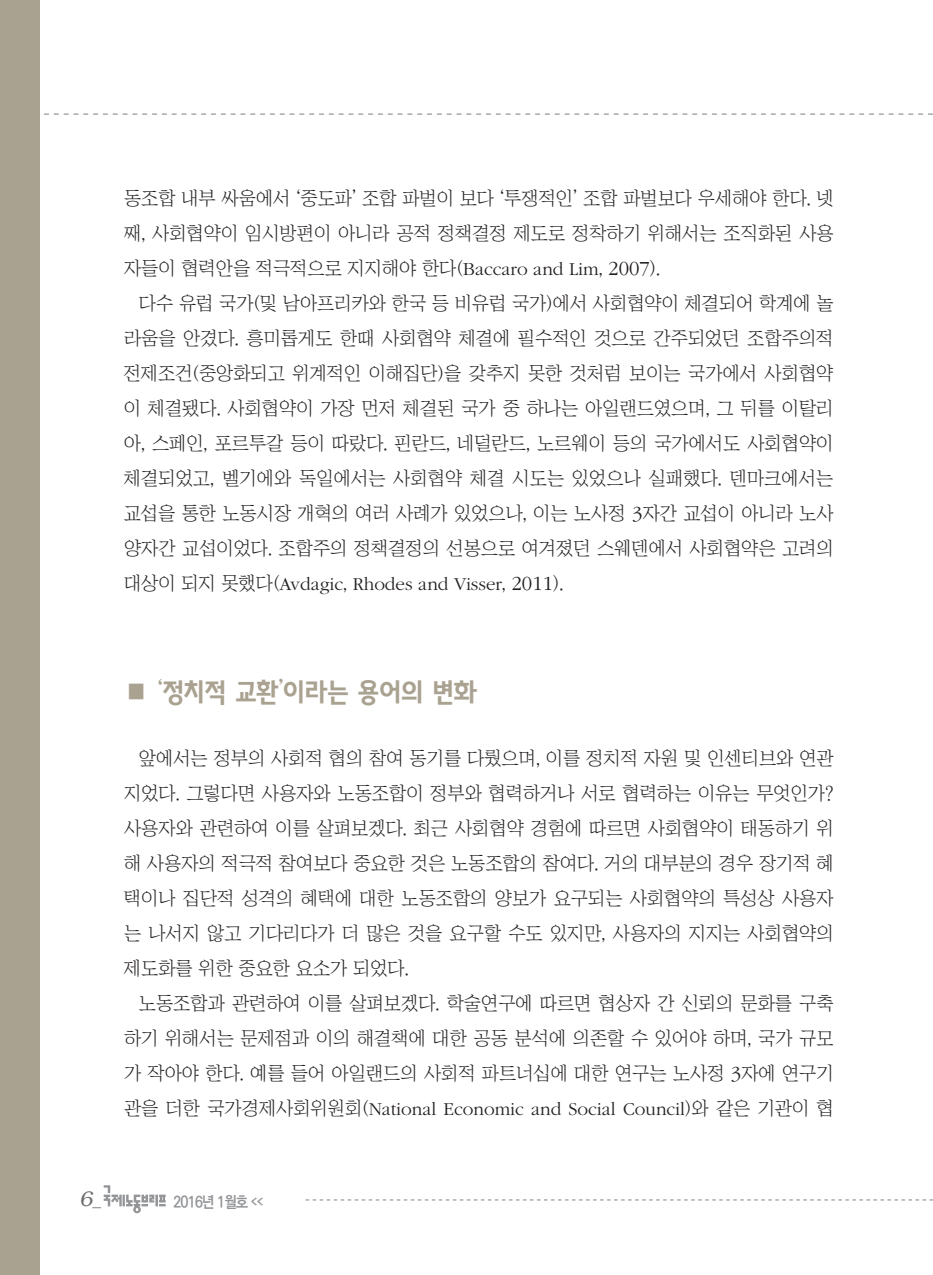
<style>
.page{position:relative;width:933px;height:1275px;background:#fff}
.page>*{position:absolute;margin:0;border:0;box-sizing:border-box;transform-origin:0 0}
.t1{font:26.25px "KBI Zfor SM Esgo H";letter-spacing:-.03em;color:#aaa291}
.t2{font:italic 300 21px "Bookman";color:#6c6d70}
.t3{font:18.9px/35px "Chosunilbo NM";color:#231f20;text-align:justify}
.t4{font:300 18.9px "ITC Garamond Std";color:#231f20}
.t5{font:700 15.75px "Ko Pub Dotum";letter-spacing:-.055em;color:#939598;scale:.9 1}
.s1{font-family:"ITC Garamond Std";font-weight:300}
.s2{font-family:"ITC Garamond Std";font-weight:300;font-size:20.82px}
.s3{font-family:"Chosunilbo NM";font-weight:400}
.s4{font-size:20.82px}
.s5{font-family:"Helvetica";font-weight:400;font-style:normal;font-size:17.5px}
</style>
<div class="page">
<svg style="left:306px;top:1199px;width:627px;height:1px"></svg>
<svg style="left:104px;top:1185px;width:62px;height:28px"></svg>
<svg style="left:44px;top:113px;width:889px;height:2px"></svg>
<div style="left:0;top:0;width:40px;height:1275px;background:#aaa291"></div>
<p class="t3" style="left:124px;top:180px;width:711px">동조합 내부 싸움에서 ‘중도파’ 조합 파벌이 보다 ‘투쟁적인’ 조합 파벌보다 우세해야 한다. 넷 째, 사회협약이 임시방편이 아니라 공적 정책결정 제도로 정착하기 위해서는 조직화된 사용 자들이 협력안을 적극적으로 지지해야 한다(<span class="s1">Baccaro and Lim</span>, <span class="s2">2007</span>).</p>
<p class="t3" style="left:124px;top:285px;width:711px;text-indent:15px">다수 유럽 국가(및 남아프리카와 한국 등 비유럽 국가)에서 사회협약이 체결되어 학계에 놀 라움을 안겼다. 흥미롭게도 한때 사회협약 체결에 필수적인 것으로 간주되었던 조합주의적 전제조건(중앙화되고 위계적인 이해집단)을 갖추지 못한 것처럼 보이는 국가에서 사회협약 이 체결됐다. 사회협약이 가장 먼저 체결된 국가 중 하나는 아일랜드였으며, 그 뒤를 이탈리 아, 스페인, 포르투갈 등이 따랐다. 핀란드, 네덜란드, 노르웨이 등의 국가에서도 사회협약이 체결되었고, 벨기에와 독일에서는 사회협약 체결 시도는 있었으나 실패했다. 덴마크에서는 교섭을 통한 노동시장 개혁의 여러 사례가 있었으나, 이는 노사정 <span class="s2">3</span>자간 교섭이 아니라 노사 양자간 교섭이었다. 조합주의 정책결정의 선봉으로 여겨졌던 스웨덴에서 사회협약은 고려의</p>
<p class="t4" style="left:124px;top:574px;width:441px"><span class="s3">대상이 되지 못했다(</span>Avdagic<span class="s3">,</span> Rhodes and Visser<span class="s3">,</span> <span class="s4">2011</span><span class="s3">).</span></p>
<h1 class="t1" style="left:124px;top:677px;width:355px">■ ‘정치적 교환’이라는 용어의 변화</h1>
<p class="t3" style="left:124px;top:740px;width:711px;text-indent:15px">앞에서는 정부의 사회적 협의 참여 동기를 다뤘으며, 이를 정치적 자원 및 인센티브와 연관 지었다. 그렇다면 사용자와 노동조합이 정부와 협력하거나 서로 협력하는 이유는 무엇인가? 사용자와 관련하여 이를 살펴보겠다. 최근 사회협약 경험에 따르면 사회협약이 태동하기 위 해 사용자의 적극적 참여보다 중요한 것은 노동조합의 참여다. 거의 대부분의 경우 장기적 혜 택이나 집단적 성격의 혜택에 대한 노동조합의 양보가 요구되는 사회협약의 특성상 사용자 는 나서지 않고 기다리다가 더 많은 것을 요구할 수도 있지만, 사용자의 지지는 사회협약의 제도화를 위한 중요한 요소가 되었다.</p>
<p class="t3" style="left:124px;top:985px;width:711px;text-indent:15px">노동조합과 관련하여 이를 살펴보겠다. 학술연구에 따르면 협상자 간 신뢰의 문화를 구축 하기 위해서는 문제점과 이의 해결책에 대한 공동 분석에 의존할 수 있어야 하며, 국가 규모 가 작아야 한다. 예를 들어 아일랜드의 사회적 파트너십에 대한 연구는 노사정 <span class="s2">3</span>자에 연구기</p>
<p class="t4" style="left:124px;top:1099px;width:711px"><span class="s3">관을 더한 국가경제사회위원회(</span>National Economic and Social Council<span class="s3">)와 같은 기관이 협</span></p>
<p class="t2" style="left:79px;top:1187px;width:23px">6<span class="s5">_</span></p>
<p class="t5" style="left:173px;top:1194px;width:101px">2016년 1월호 <sup>&lt;&lt;</sup></p>
</div>
